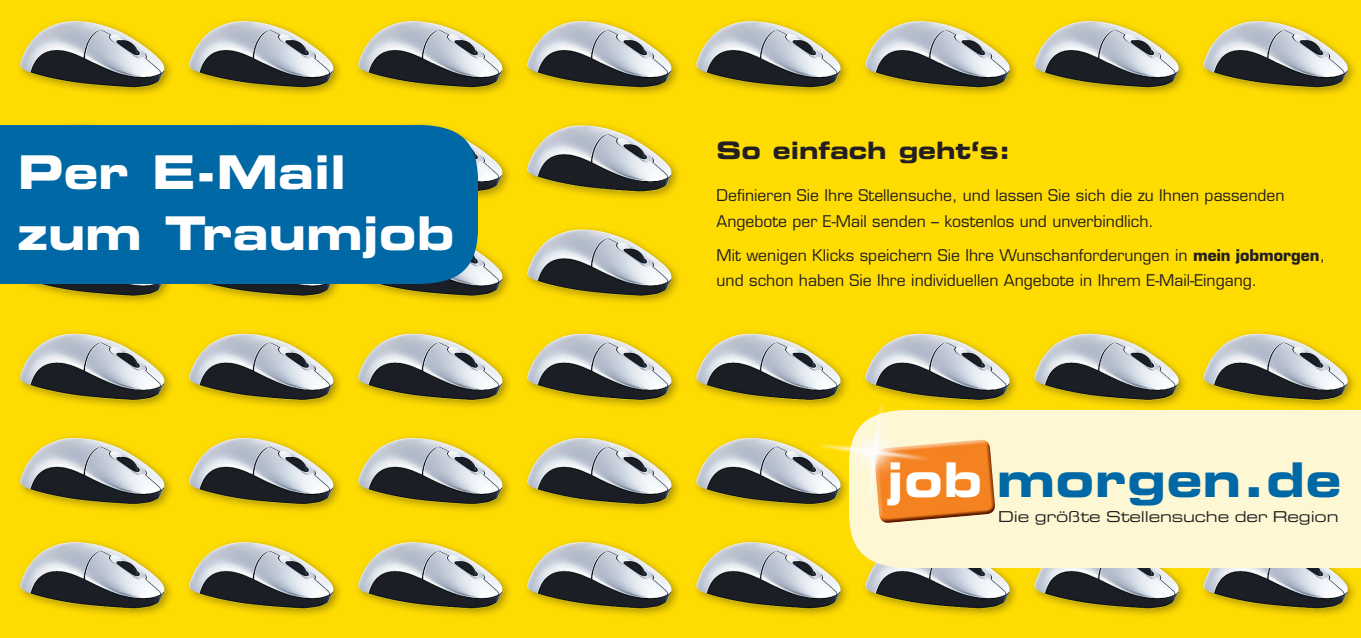
<style>
.page{position:relative;width:1361px;height:638px;background:#fff}
.page>*{position:absolute;margin:0;border:0;box-sizing:border-box;transform-origin:0 0}
.t1{font:47.85px "Eurostile Bold Extended Two";letter-spacing:.01em;color:#0068a5}
.t2{font:46.5px/61.5px "Eurostile Bold Extended Two";color:#fff}
.t3{font:24px "Eurostile Bold Extended Two";color:#231f20}
.t4{font:15.75px/25.5px "Eurostile";color:#231f20}
.t5{font:15px "Eurostile Extended Two";letter-spacing:-.01em;color:#231f20}
.s1{font-weight:700}
.s2{color:#fff}
</style>
<div class="page">
<img style="left:0;top:0;width:1360px;height:638px">
<div style="left:686px;top:107px;width:675px;height:209px;background:#ffdc01"></div>
<div style="left:850px;top:410px;width:511px;height:157px;background:#fef7d4"></div>
<img style="left:956px;top:440px;width:39px;height:83px">
<img style="left:799px;top:376px;width:157px;height:152px">
<div style="left:0;top:126px;width:477px;height:157px;background:#0068a5"></div>
<p class="t2" style="left:18px;top:140px;width:438px">Per E-Mail zum Traumjob</p>
<p class="t3" style="left:716px;top:133px;width:296px">So einfach geht‘s:</p>
<p class="t4" style="left:716px;top:183px;width:569px">Definieren Sie Ihre Stellensuche, und lassen Sie sich die zu Ihnen passenden<br>Angebote per E-Mail senden – kostenlos und unverbindlich.</p>
<p class="t4" style="left:716px;top:242px;width:610px">Mit wenigen Klicks speichern Sie Ihre Wunschanforderungen in <span class="s1">mein jobmorgen</span>, und schon haben Sie Ihre individuellen Angebote in Ihrem E-Mail-Eingang.</p>
<p class="t1" style="left:887px;top:445px;width:456px"><span class="s2">job</span> morgen.de</p>
<p class="t5" style="left:998px;top:506px;width:342px">Die größte Stellensuche der Region</p>
</div>
